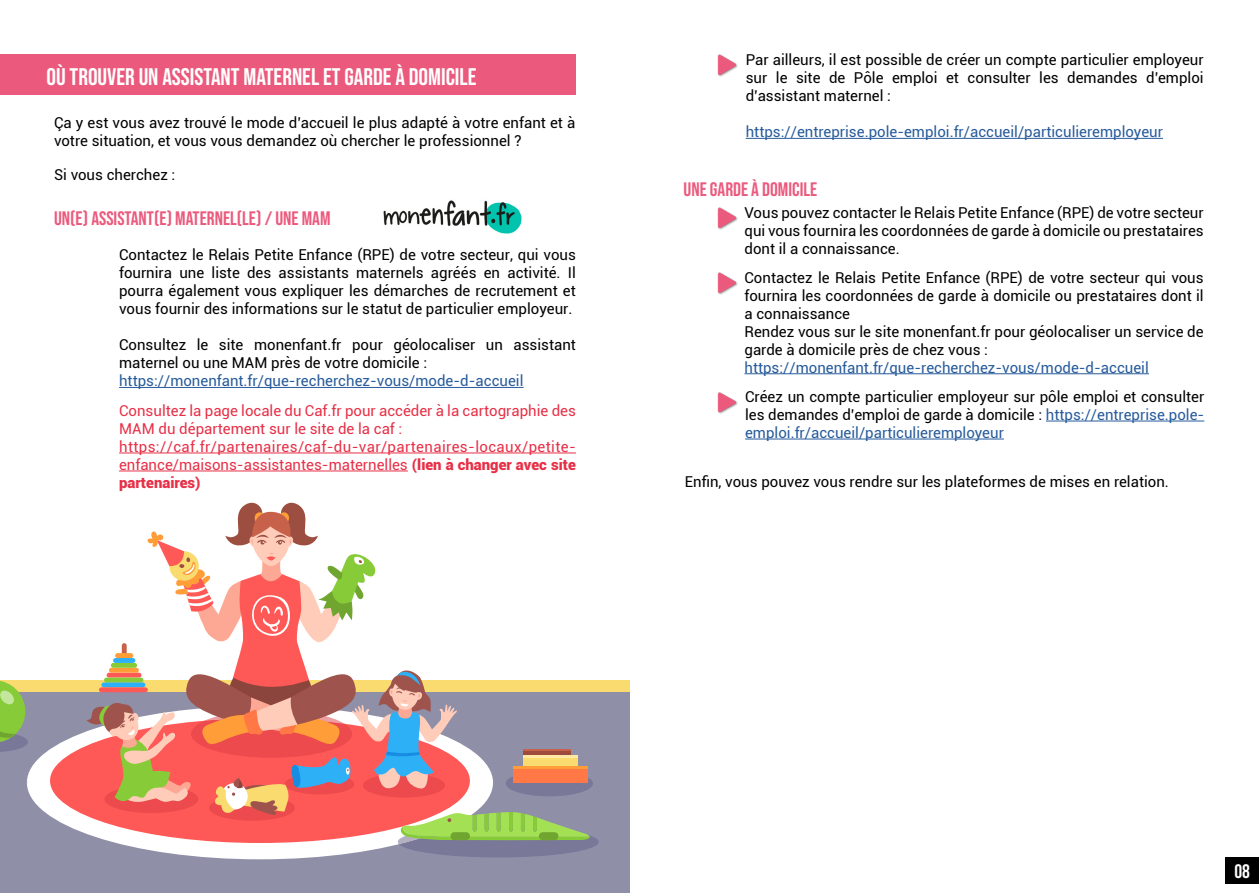
<style>
.page{position:relative;width:1259px;height:893px;background:#fff}
.page>*{position:absolute;margin:0;border:0;box-sizing:border-box;transform-origin:0 0}
.t1{font:24px "Bebas Neue";color:#fff}
.t2{font:19.5px "Bebas Neue";color:#eb5a7d}
.t3{font:19.5px "Bebas Neue";color:#fff}
.t4{font:15px/18px "Roboto";color:#000;text-align:justify}
.t5{font:15px/18px "Roboto";color:#e73047}
.t6{font:15px "Roboto";color:#275b9b}
.s1{font-weight:900}
.s2{color:#275b9b}
</style>
<div class="page">
<div style="left:1225px;top:858px;width:34px;height:26px;background:#000"></div>
<div style="left:0;top:54px;width:575px;height:41px;background:#eb5a7d"></div>
<hr style="left:119px;top:387px;width:404px;height:1px;background:#275b9b">
<hr style="left:119px;top:453px;width:457px;height:1px;background:#e73047">
<hr style="left:119px;top:471px;width:289px;height:1px;background:#e73047">
<hr style="left:746px;top:138px;width:417px;height:1px;background:#275b9b">
<hr style="left:744px;top:373px;width:405px;height:1px;background:#275b9b">
<hr style="left:1046px;top:421px;width:158px;height:1px;background:#275b9b">
<hr style="left:745px;top:439px;width:259px;height:1px;background:#275b9b">
<div style="left:0;top:691px;width:629px;height:202px;background:#8f8fa8"></div>
<div style="left:0;top:680px;width:629px;height:11px;background:#fadb70"></div>
<div style="left:27px;top:706px;width:466px;height:153px;background:#fff;border-radius:50%"></div>
<div style="left:50px;top:718px;width:420px;height:125px;background:#ff5957;border-radius:50%"></div>
<svg style="left:0;top:681px;width:44px;height:111px"></svg>
<svg style="left:86px;top:502px;width:512px;height:355px"></svg>
<img style="left:383px;top:200px;width:139px;height:34px">
<img style="left:717px;top:272px;width:21px;height:23px">
<img style="left:717px;top:392px;width:21px;height:22px">
<img style="left:717px;top:54px;width:21px;height:23px">
<img style="left:717px;top:207px;width:21px;height:23px">
<h1 class="t1" style="left:46px;top:63px;width:431px">OÙ TROUVER UN ASSISTANT MATERNEL ET GARDE À DOMICILE</h1>
<p class="t4" style="left:54px;top:113px;width:523px">Ça y est vous avez trouvé le mode d’accueil le plus adapté à votre enfant et à votre situation, et vous vous demandez où chercher le professionnel ?</p>
<p class="t4" style="left:54px;top:165px;width:123px">Si vous cherchez :</p>
<h2 class="t2" style="left:54px;top:207px;width:278px">UN(E) ASSISTANT(E) MATERNEL(LE) / UNE MAM</h2>
<p class="t4" style="left:119px;top:245px;width:458px">Contactez le Relais Petite Enfance (RPE) de votre secteur, qui vous fournira une liste des assistants maternels agréés en activité. Il pourra également vous expliquer les démarches de recrutement et vous fournir des informations sur le statut de particulier employeur.</p>
<p class="t4" style="left:119px;top:335px;width:458px">Consultez le site monenfant.fr pour géolocaliser un assistant maternel ou une MAM près de votre domicile :</p>
<p class="t6" style="left:119px;top:370px;width:406px">https://monenfant.fr/que-recherchez-vous/mode-d-accueil</p>
<p class="t5" style="left:119px;top:401px;width:458px">Consultez la page locale du Caf.fr pour accéder à la cartographie des MAM du département sur le site de la caf : https://caf.fr/partenaires/caf-du-var/partenaires-locaux/petite&shy;enfance/maisons-assistantes-maternelles <span class="s1">(lien à changer avec site partenaires)</span></p>
<p class="t4" style="left:746px;top:50px;width:459px">Par ailleurs, il est possible de créer un compte particulier employeur sur le site de Pôle emploi et consulter les demandes d’emploi d’assistant maternel :</p>
<p class="t6" style="left:746px;top:121px;width:419px">https://entreprise.pole-emploi.fr/accueil/particulieremployeur</p>
<h2 class="t2" style="left:683px;top:178px;width:135px">UNE GARDE À DOMICILE</h2>
<p class="t4" style="left:744px;top:203px;width:461px">Vous pouvez contacter le Relais Petite Enfance (RPE) de votre secteur qui vous fournira les coordonnées de garde à domicile ou prestataires dont il a connaissance.</p>
<p class="t4" style="left:744px;top:268px;width:461px;text-align:left">Contactez le Relais Petite Enfance (RPE) de votre secteur qui vous fournira les coordonnées de garde à domicile ou prestataires dont il a connaissance<br>Rendez vous sur le site monenfant.fr pour géolocaliser un service de garde à domicile près de chez vous :</p>
<p class="t6" style="left:744px;top:357px;width:406px">https://monenfant.fr/que-recherchez-vous/mode-d-accueil</p>
<p class="t4" style="left:745px;top:387px;width:461px">Créez un compte particulier employeur sur pôle emploi et consulter les demandes d’emploi de garde à domicile : <span class="s2">https://entreprise.pole&shy;emploi.fr/accueil/particulieremployeur</span></p>
<p class="t4" style="left:685px;top:472px;width:485px">Enfin, vous pouvez vous rendre sur les plateformes de mises en relation.</p>
<h2 class="t3" style="left:1234px;top:860px;width:17px">08</h2>
</div>
